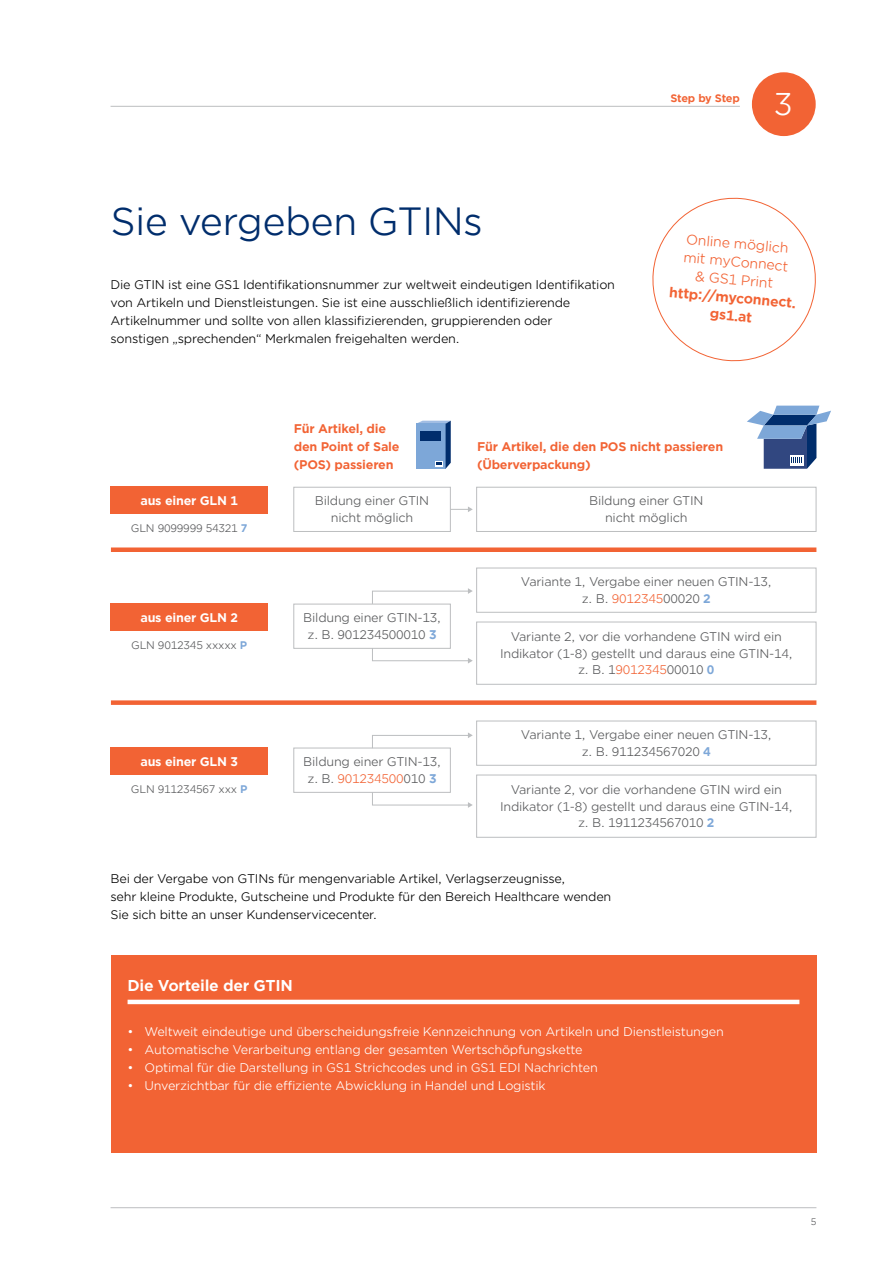
<style>
.page{position:relative;width:893px;height:1263px;background:#fff}
.page>*{position:absolute;margin:0;border:0;box-sizing:border-box;transform-origin:0 0}
.t1{font:37.5px "Gotham Office";letter-spacing:-.02em;color:#002d6c}
.t2{font:30px "Gotham Office";color:#fff}
.t3{font:700 15px "Gotham Office";letter-spacing:-.02em;color:#fff}
.t4{font:13.5px/18px "Gotham Office";color:#f26334;text-align:center}
.t5{font:700 13.5px/18px "Gotham Office";color:#f26334;text-align:center}
.t6{font:12px/18px "Gotham Office";letter-spacing:-.02em;color:#000}
.t7{font:12px/16.5px "Gotham Office";letter-spacing:-.02em;color:#58595b;text-align:center}
.t8{font:12px "Gotham Office";letter-spacing:-.02em;color:#fff}
.t9{font:700 12px/18px "Gotham Office";letter-spacing:-.02em;color:#f26334}
.t10{font:700 12px "Gotham Office";letter-spacing:-.02em;color:#fff}
.t11{font:10.5px "Gotham Office";letter-spacing:-.02em;color:#58595b}
.t12{font:700 10.5px "Gotham Office";letter-spacing:-.025em;color:#f26334}
.t13{font:9px "Gotham Office";color:#58595b}
.s1{font-weight:700;color:#7da7d8}
.s2{color:#f26334}
</style>
<div class="page">
<hr style="left:111px;top:1207px;width:705px;height:1px;background:#bcbec0">
<div style="left:752px;top:72px;width:64px;height:64px;background:#f26334;border-radius:50%"></div>
<div style="left:111px;top:954px;width:705px;height:198px;background:#f26334"></div>
<hr style="left:128px;top:1000px;width:671px;height:4px;background:#fff">
<svg style="left:652px;top:197px;width:164px;height:165px"></svg>
<div style="left:111px;top:487px;width:157px;height:27px;background:#f26334"></div>
<div style="left:111px;top:604px;width:157px;height:27px;background:#f26334"></div>
<div style="left:111px;top:748px;width:157px;height:27px;background:#f26334"></div>
<div style="left:293px;top:487px;width:158px;height:45px;border:1px solid #bcbec0"></div>
<div style="left:293px;top:604px;width:158px;height:45px;border:1px solid #bcbec0"></div>
<div style="left:293px;top:748px;width:158px;height:45px;border:1px solid #bcbec0"></div>
<div style="left:476px;top:487px;width:340px;height:45px;border:1px solid #bcbec0"></div>
<div style="left:476px;top:568px;width:340px;height:45px;border:1px solid #bcbec0"></div>
<div style="left:476px;top:721px;width:340px;height:45px;border:1px solid #bcbec0"></div>
<div style="left:476px;top:622px;width:340px;height:63px;border:1px solid #bcbec0"></div>
<div style="left:476px;top:775px;width:340px;height:63px;border:1px solid #bcbec0"></div>
<div style="left:111px;top:547px;width:705px;height:5px;background:#f26334"></div>
<div style="left:111px;top:700px;width:705px;height:5px;background:#f26334"></div>
<svg style="left:372px;top:732px;width:101px;height:17px"></svg>
<svg style="left:372px;top:791px;width:101px;height:17px"></svg>
<svg style="left:372px;top:588px;width:101px;height:17px"></svg>
<svg style="left:450px;top:506px;width:23px;height:6px"></svg>
<svg style="left:372px;top:647px;width:101px;height:16px"></svg>
<svg style="left:747px;top:406px;width:84px;height:63px"></svg>
<svg style="left:416px;top:421px;width:35px;height:48px;background:#618abc"></svg>
<hr style="left:111px;top:106px;width:629px;height:1px;background:#bcbec0">
<h1 class="t1" style="left:111px;top:196px;width:374px">Sie vergeben GTINs</h1>
<p class="t6" style="left:111px;top:275px;width:506px">Die GTIN ist eine GS1 Identifikationsnummer zur weltweit eindeutigen Identifikation von Artikeln und Dienstleistungen. Sie ist eine ausschließlich identifizierende Artikelnummer und sollte von allen klassifizierenden, gruppierenden oder<br>sonstigen „sprechenden“ Merkmalen freigehalten werden.</p>
<p class="t12" style="left:670px;top:91px;width:71px">Step by Step</p>
<h2 class="t2" style="left:774px;top:84px;width:20px">3</h2>
<p class="t4" style="left:686px;top:230px;width:107px;rotate:5deg">Online möglich mit myConnect &amp; GS1 Print</p>
<p class="t5" style="left:670px;top:283px;width:129px;rotate:5deg">http://myconnect. gs1.at</p>
<p class="t10" style="left:140px;top:492px;width:99px">aus einer GLN 1</p>
<p class="t11" style="left:131px;top:521px;width:118px">GLN 9099999 54321 <span class="s1">7</span></p>
<p class="t10" style="left:140px;top:609px;width:99px">aus einer GLN 2</p>
<p class="t11" style="left:131px;top:638px;width:118px">GLN 9012345 xxxxx <span class="s1">P</span></p>
<p class="t10" style="left:140px;top:753px;width:99px">aus einer GLN 3</p>
<p class="t11" style="left:131px;top:782px;width:118px">GLN 911234567 xxx <span class="s1">P</span></p>
<p class="t9" style="left:294px;top:419px;width:107px">Für Artikel, die den Point of Sale (POS) passieren</p>
<p class="t7" style="left:315px;top:492px;width:116px">Bildung einer GTIN nicht möglich</p>
<p class="t7" style="left:303px;top:609px;width:139px">Bildung einer GTIN-13, z. B. 901234500010 <span class="s1">3</span></p>
<p class="t7" style="left:303px;top:753px;width:139px">Bildung einer GTIN-13, z. B. <span class="s2">901234500</span>010 <span class="s1">3</span></p>
<p class="t9" style="left:477px;top:437px;width:248px">Für Artikel, die den POS nicht passieren (Überverpackung)</p>
<p class="t7" style="left:589px;top:492px;width:116px">Bildung einer GTIN nicht möglich</p>
<p class="t7" style="left:521px;top:573px;width:252px">Variante 1, Vergabe einer neuen GTIN-13, z. B. <span class="s2">9012345</span>00020 <span class="s1">2</span></p>
<p class="t7" style="left:500px;top:628px;width:294px">Variante 2, vor die vorhandene GTIN wird ein<br>Indikator (1-8) gestellt und daraus eine GTIN-14, z. B. 1<span class="s2">9012345</span>00010 <span class="s1">0</span></p>
<p class="t7" style="left:521px;top:726px;width:252px">Variante 1, Vergabe einer neuen GTIN-13, z. B. 911234567020 <span class="s1">4</span></p>
<p class="t7" style="left:500px;top:781px;width:294px">Variante 2, vor die vorhandene GTIN wird ein<br>Indikator (1-8) gestellt und daraus eine GTIN-14, z. B. 1911234567010 <span class="s1">2</span></p>
<p class="t6" style="left:111px;top:869px;width:502px">Bei der Vergabe von GTINs für mengenvariable Artikel, Verlagserzeugnisse,<br>sehr kleine Produkte, Gutscheine und Produkte für den Bereich Healthcare wenden<br>Sie sich bitte an unser Kundenservicecenter.</p>
<p class="t3" style="left:128px;top:975px;width:167px">Die Vorteile der GTIN</p>
<p class="t8" style="left:128px;top:1023px;width:598px">• Weltweit eindeutige und überscheidungsfreie Kennzeichnung von Artikeln und Dienstleistungen</p>
<p class="t8" style="left:128px;top:1041px;width:457px">• Automatische Verarbeitung entlang der gesamten Wertschöpfungskette</p>
<p class="t8" style="left:128px;top:1059px;width:472px">• Optimal für die Darstellung in GS1 Strichcodes und in GS1 EDI Nachrichten</p>
<p class="t8" style="left:128px;top:1077px;width:419px">• Unverzichtbar für die effiziente Abwicklung in Handel und Logistik</p>
<p class="t13" style="left:811px;top:1215px;width:7px">5</p>
</div>
